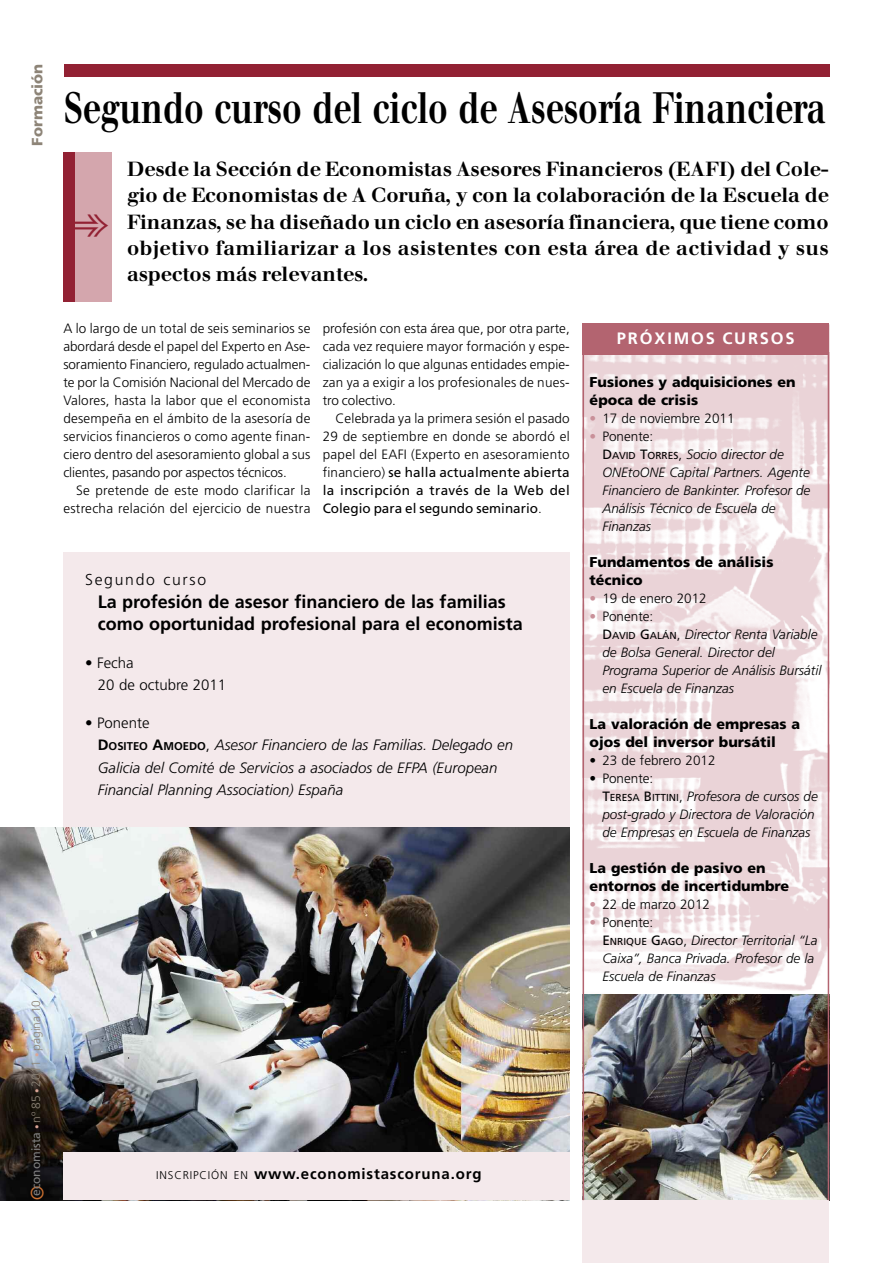
<style>
.page{position:relative;width:893px;height:1263px;background:#fff}
.page>*{position:absolute;margin:0;border:0;box-sizing:border-box;transform-origin:0 0}
.t1{font:500 43.5px "Walbaum";color:#000;scale:.75 1}
.t2{font:500 20.25px/26.2px "Walbaum";letter-spacing:.02em;color:#000;text-align:justify}
.t3{font:700 18px/22.5px "Frutiger";color:#000}
.t4{font:700 16.5px "Frutiger";letter-spacing:.11em;color:#fff}
.t5{font:300 15.75px "Frutiger";letter-spacing:.11em;color:#000}
.t6{font:italic 300 15px/22.5px "Frutiger";color:#000}
.t7{font:700 15px "Frutiger";letter-spacing:.055em;color:#000}
.t8{font:300 15px/22.5px "Frutiger";color:#000}
.t9{font:900 15px "Frutiger";color:#8d8477}
.t10{font:900 14.25px/18px "Frutiger";color:#000}
.t11{font:300 13.5px/18px "Frutiger";letter-spacing:.02em;color:#000;text-align:justify}
.t12{font:italic 300 13.5px/18px "Frutiger";color:#000}
.t13{font:300 13.5px "Frutiger";color:#000}
.t14{font:300 12px "Frutiger";color:#8d8477}
.s1{font-weight:400;color:#808080}
.s2{font-family:"Futura";font-weight:400;font-size:16.5px;color:#ce7130}
.s3{font-size:9px;color:#dca697}
.s4{font-weight:400}
.s5{font-style:normal}
.s6{font-weight:700;font-style:normal}
.s7{font-weight:700;font-style:normal;font-size:11.25px}
.s8{color:#c99099}
.s9{font-style:normal;color:#c99099}
.s10{font-weight:400;font-style:normal}
.s11{font-weight:400;font-style:normal;font-size:10.2px}
.s12{font-weight:300;font-size:11.25px}
</style>
<div class="page">
<img style="left:584px;top:994px;width:244px;height:206px">
<div style="left:583px;top:1200px;width:246px;height:63px;background:#f4e9eb"></div>
<svg style="left:584px;top:355px;width:244px;height:639px;fill:#ead3d7"></svg>
<div style="left:583px;top:323px;width:246px;height:32px;background:#b36470"></div>
<div style="left:64px;top:552px;width:506px;height:648px;background:#f4e9eb"></div>
<img style="left:0;top:828px;width:570px;height:372px">
<div style="left:63px;top:152px;width:49px;height:149px;background:#d4a6ad"></div>
<div style="left:63px;top:152px;width:12px;height:149px;background:#922133"></div>
<div style="left:64px;top:64px;width:765px;height:13px;background:#922133"></div>
<hr style="left:583px;top:324px;width:1px;height:876px;background:#b36470">
<hr style="left:828px;top:324px;width:1px;height:876px;background:#b36470">
<div style="left:64px;top:1152px;width:506px;height:48px;background:#f4e9eb"></div>
<p class="t9" style="left:31px;top:145px;width:83px;rotate:-90deg">Formación</p>
<p class="t14" style="left:31px;top:1199px;width:201px;rotate:-90deg"><span class="s1">e</span><span class="s2">O</span><span class="s1">conomista</span> <span class="s3">•</span> nº 85 <span class="s3">•</span> 2011 <span class="s3">•</span> página 10</p>
<h1 class="t1" style="left:64px;top:92px;width:1018px">Segundo curso del ciclo de Asesoría Financiera</h1>
<p class="t2" style="left:127px;top:158px;width:703px">Desde la Sección de Economistas Asesores Financieros (EAFI) del Cole&shy;gio de Economistas de A Coruña, y con la colaboración de la Escuela de Finanzas, se ha diseñado un ciclo en asesoría financiera, que tiene como objetivo familiarizar a los asistentes con esta área de actividad y sus aspectos más relevantes.</p>
<p class="t11" style="left:63px;top:321px;width:249px">A lo largo de un total de seis seminarios se abordará desde el papel del Experto en Ase&shy;soramiento Financiero, regulado actualmen&shy;te por la Comisión Nacional del Mercado de Valores, hasta la labor que el economista desempeña en el ámbito de la asesoría de servicios financieros o como agente finan&shy;ciero dentro del asesoramiento global a sus clientes, pasando por aspectos técnicos.</p>
<p class="t11" style="left:63px;top:483px;width:249px;text-align:right">Se pretende de este modo clarificar la estrecha relación del ejercicio de nuestra</p>
<p class="t11" style="left:323px;top:321px;width:249px">profesión con esta área que, por otra parte, cada vez requiere mayor formación y espe&shy;cialización lo que algunas entidades empie&shy;zan ya a exigir a los profesionales de nues&shy;tro colectivo.</p>
<p class="t11" style="left:323px;top:411px;width:249px;text-indent:13px">Celebrada ya la primera sesión el pasado 29 de septiembre en donde se abordó el papel del EAFI (Experto en asesoramiento financiero) <span class="s4">se halla actualmente abierta la inscripción a través de la Web del Colegio para el segundo seminario</span>.</p>
<p class="t5" style="left:85px;top:574px;width:123px">Segundo curso</p>
<h3 class="t3" style="left:98px;top:592px;width:427px">La profesión de asesor financiero de las familias como oportunidad profesional para el economista</h3>
<p class="t8" style="left:98px;top:653px;width:130px;text-indent:-13px">• Fecha<br>20 de octubre 2011</p>
<p class="t6" style="left:98px;top:713px;width:417px;text-indent:-13px"><span class="s5">• Ponente<br></span><span class="s6">D</span><span class="s7">OSITEO</span> <span class="s6">A</span><span class="s7">MOEDO</span><span class="s5">,</span> Asesor Financiero de las Familias. Delegado en Galicia del Comité de Servicios a asociados de EFPA (European Financial Planning Association) España</p>
<p class="t4" style="left:617px;top:331px;width:179px">PRÓXIMOS CURSOS</p>
<p class="t10" style="left:590px;top:374px;width:208px">Fusiones y adquisiciones en época de crisis</p>
<p class="t13" style="left:590px;top:413px;width:146px"><span class="s8">•</span> 17 de noviembre 2011</p>
<p class="t12" style="left:602px;top:429px;width:209px;text-indent:-13px"><span class="s9">•</span> <span class="s5">Ponente:<br></span><span class="s10">D</span><span class="s11">AVID</span> <span class="s10">T</span><span class="s11">ORRES</span><span class="s5">,</span> Socio director de<br>ONEtoONE Capital Partners. Agente<br>Financiero de Bankinter. Profesor de<br>Análisis Técnico de Escuela de<br>Finanzas</p>
<p class="t10" style="left:590px;top:554px;width:185px">Fundamentos de análisis técnico</p>
<p class="t13" style="left:590px;top:593px;width:119px"><span class="s8">•</span> 19 de enero 2012</p>
<p class="t12" style="left:602px;top:609px;width:220px;text-indent:-13px"><span class="s9">•</span> <span class="s5">Ponente:<br></span><span class="s10">D</span><span class="s11">AVID</span> <span class="s10">G</span><span class="s11">ALÁN</span><span class="s5">,</span> Director Renta Variable de Bolsa General. Director del<br>Programa Superior de Análisis Bursátil en Escuela de Finanzas</p>
<p class="t10" style="left:590px;top:716px;width:212px">La valoración de empresas a ojos del inversor bursátil</p>
<p class="t13" style="left:590px;top:755px;width:127px">• 23 de febrero 2012</p>
<p class="t12" style="left:602px;top:771px;width:217px;text-indent:-13px"><span class="s5">• Ponente:<br></span><span class="s10">T</span><span class="s11">ERESA</span> <span class="s10">B</span><span class="s11">ITTINI</span><span class="s5">,</span> Profesora de cursos de post-grado y Directora de Valoración de Empresas en Escuela de Finanzas</p>
<p class="t10" style="left:590px;top:860px;width:201px">La gestión de pasivo en entornos de incertidumbre</p>
<p class="t13" style="left:590px;top:899px;width:122px"><span class="s8">•</span> 22 de marzo 2012</p>
<p class="t12" style="left:602px;top:915px;width:217px;text-indent:-13px"><span class="s9">•</span> <span class="s5">Ponente:<br></span><span class="s10">E</span><span class="s11">NRIQUE</span> <span class="s10">G</span><span class="s11">AGO</span><span class="s5">,</span> Director Territorial “La<br>Caixa”, Banca Privada. Profesor de la<br>Escuela de Finanzas</p>
<p class="t7" style="left:156px;top:1168px;width:327px"><span class="s12">INSCRIPCIÓN EN</span> www.economistascoruna.org</p>
</div>
